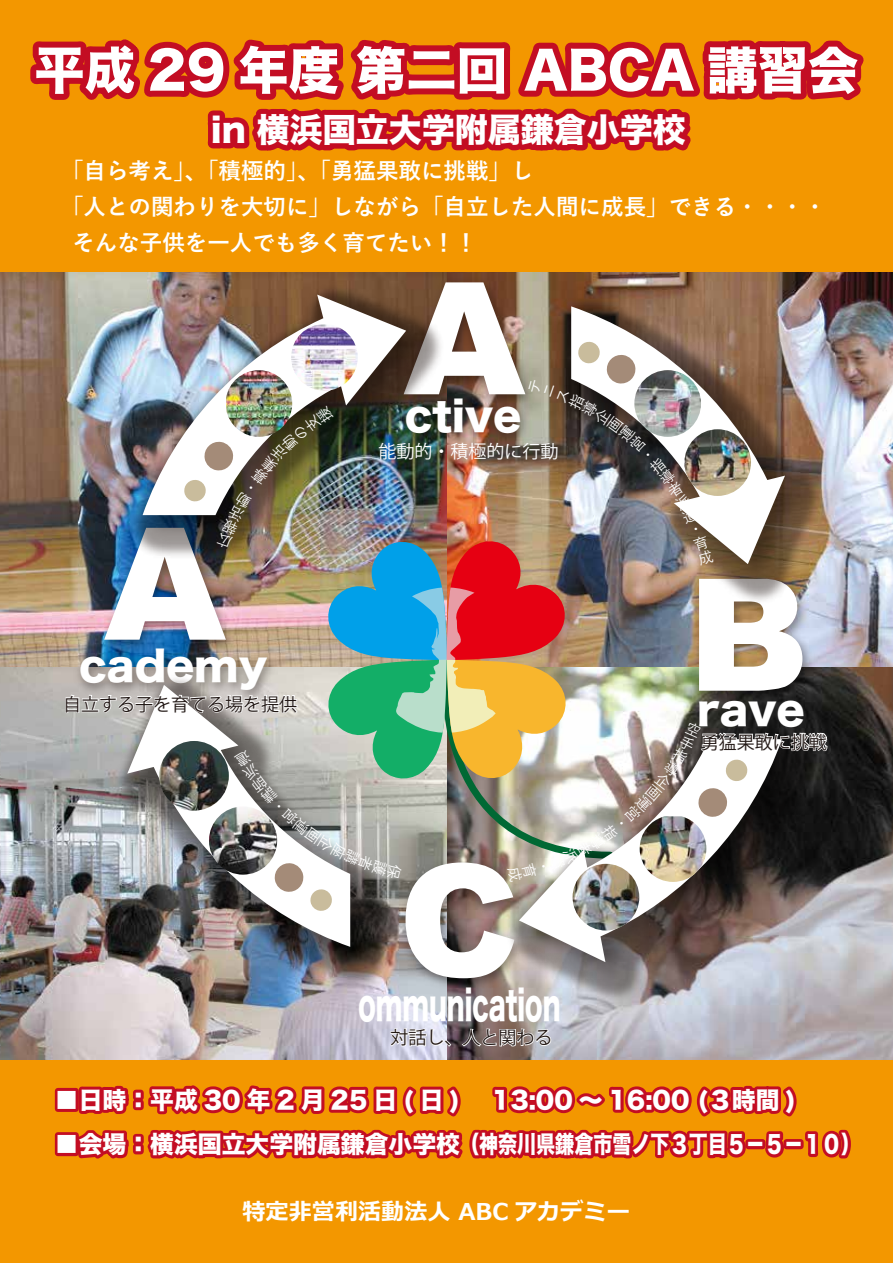
<style>
.page{position:relative;width:893px;height:1263px;background:#fff}
.page>*{position:absolute;margin:0;border:0;box-sizing:border-box;transform-origin:0 0}
.t1{font:900 156.3px "Arial";color:#fff}
.t2{font:50.4px "Hira Kaku Std W8";color:#fff}
.t3{font:40.5px "Hira Kaku Std N W8";color:#fff}
.t4{font:40.5px "Hira Kaku Std N W8";color:#fff;scale:.6 1}
.t5{font:33px "Hira Kaku Std N W8";color:#fff}
.t6{font:23.85px "Hira Kaku Std N W8";color:#fff}
.t7{font:700 23.1px "Meiryo";color:#fff}
.t8{font:700 22.5px "Yu Go";color:#fff}
.t9{font:18px "Koz Go Pr 6 N";color:#221815}
.t10{font:18px "Koz Go Pr 6 N";color:#fff}
</style>
<div class="page">
<div style="left:0;top:0;width:893px;height:273px;background:#f39700"></div>
<div style="left:0;top:1057px;width:893px;height:206px;background:#f39700"></div>
<img style="left:0;top:273px;width:893px;height:787px">
<img style="left:418px;top:252px;width:122px;height:27px">
<img style="left:115px;top:283px;width:703px;height:669px">
<svg style="left:519px;top:912px;width:263px;height:40px"></svg>
<img style="left:127px;top:912px;width:208px;height:35px">
<svg style="left:571px;top:306px;width:214px;height:35px"></svg>
<img style="left:143px;top:295px;width:192px;height:46px">
<img style="left:291px;top:324px;width:67px;height:67px;border-radius:33px">
<img style="left:573px;top:864px;width:66px;height:66px;border-radius:33px">
<svg style="left:335px;top:245px;width:83px;height:707px"></svg>
<svg style="left:24px;top:0;width:852px;height:245px;background:#e57009"></svg>
<div style="left:55px;top:1088px;width:24px;height:24px;border:6px solid #c30d23"></div>
<div style="left:55px;top:1132px;width:24px;height:24px;border:6px solid #c30d23"></div>
<svg style="left:70px;top:952px;width:784px;height:207px"></svg>
<img style="left:65px;top:341px;width:763px;height:571px">
<h2 class="t2" style="left:34px;top:42px;width:825px">平成 29 年度 第二回 ABCA 講習会</h2>
<h3 class="t5" style="left:211px;top:111px;width:476px">in 横浜国立大学附属鎌倉小学校</h3>
<p class="t8" style="left:61px;top:158px;width:474px">「自ら考え」、「積極的」、「勇猛果敢に挑戦」し</p>
<p class="t8" style="left:61px;top:194px;width:766px">「人との関わりを大切に」しながら「自立した人間に成長」できる・・・・</p>
<p class="t8" style="left:72px;top:230px;width:406px">そんな子供を一人でも多く育てたい！！</p>
<h1 class="t1" style="left:403px;top:225px;width:123px">A</h1>
<h3 class="t3" style="left:405px;top:393px;width:118px">ctive</h3>
<h1 class="t1" style="left:104px;top:470px;width:123px">A</h1>
<h3 class="t3" style="left:79px;top:643px;width:190px">cademy</h3>
<p class="t9" style="left:63px;top:694px;width:235px">自立する子を育てる場を提供</p>
<p class="t10" style="left:378px;top:441px;width:181px">能動的・積極的に行動</p>
<h1 class="t1" style="left:398px;top:807px;width:123px">C</h1>
<h3 class="t4" style="left:358px;top:982px;width:338px">ommunication</h3>
<p class="t9" style="left:391px;top:1027px;width:163px">対話し、人と関わる</p>
<h1 class="t1" style="left:687px;top:521px;width:123px">B</h1>
<h3 class="t3" style="left:697px;top:687px;width:109px">rave</h3>
<p class="t9" style="left:701px;top:732px;width:128px">勇猛果敢に挑戦</p>
<p class="t6" style="left:55px;top:1087px;width:743px">■日時：平成 30 年 2 月 25 日 ( 日 ) 　13:00 ～ 16:00 (３時間 )</p>
<p class="t6" style="left:55px;top:1131px;width:807px">■会場：横浜国立大学附属鎌倉小学校（神奈川県鎌倉市雪ノ下３丁目５－５－１０）</p>
<p class="t7" style="left:242px;top:1195px;width:412px">特定非営利活動法人 ABC アカデミー　</p>
</div>
